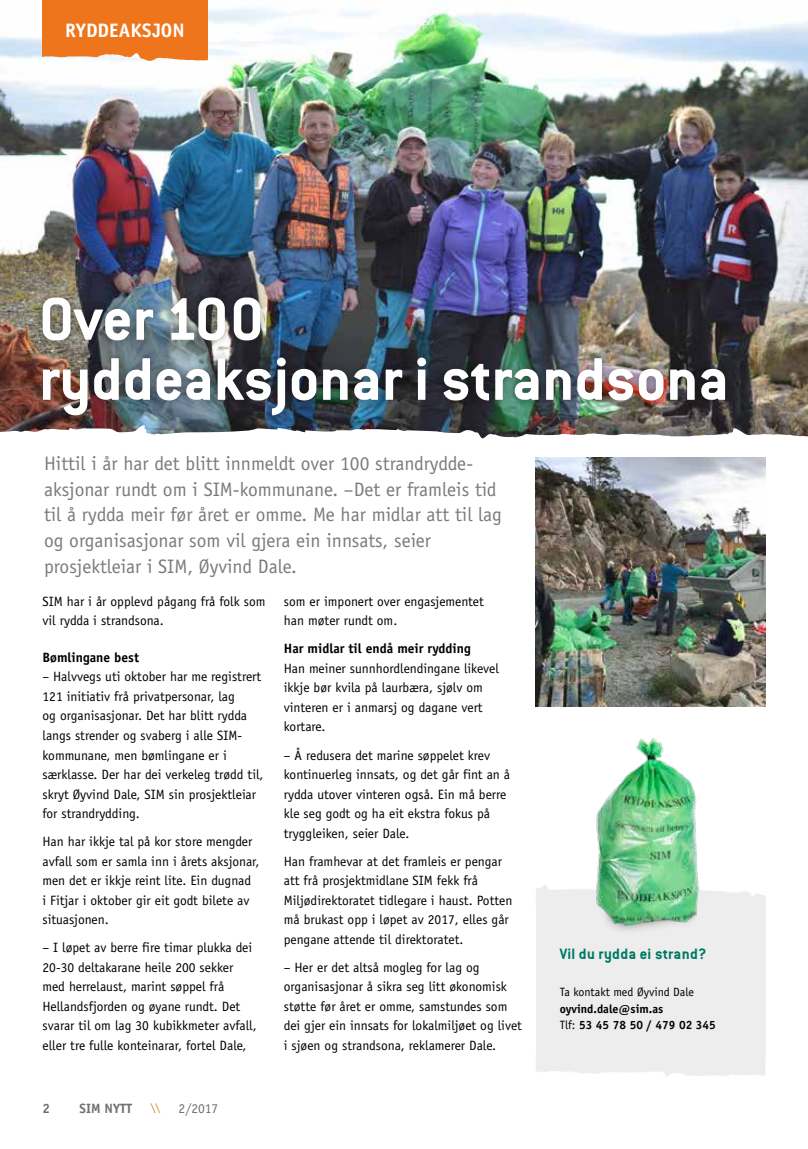
<style>
.page{position:relative;width:808px;height:1149px;background:#fff}
.page>*{position:absolute;margin:0;border:0;box-sizing:border-box;transform-origin:0 0}
.t1{font:700 66px/60px "Conduit ITC";color:#fff}
.t2{font:19.5px/25.5px "Officina Sans";color:#7c7b7b}
.t3{font:700 19.5px "Officina Sans";letter-spacing:-.005em;color:#fff}
.t4{font:700 16.5px "Conduit ITC";letter-spacing:.02em;color:#007964}
.t5{font:13.5px/19.5px "Officina Sans";color:#000}
.t6{font:700 13.5px "Officina Sans";color:#000}
.t7{font:700 13.5px "Officina Sans";color:#6f6f6f}
.t8{font:13.5px "Officina Sans";color:#6f6f6f}
.t9{font:700 12px/16.5px "Officina Sans";color:#000}
.t10{font:12px "Officina Sans";color:#000}
.t11{font:10.5px "Officina Sans";color:#d26f00}
.s1{font-weight:400}
</style>
<div class="page">
<img style="left:0;top:0;width:808px;height:423px">
<div style="left:33px;top:288px;width:701px;height:136px;background:#000;opacity:.4"></div>
<img style="left:43px;top:0;width:164px;height:66px">
<div style="left:536px;top:898px;width:229px;height:158px;background:#ededed"></div>
<img style="left:578px;top:738px;width:132px;height:193px">
<svg style="left:0;top:423px;width:808px;height:101px"></svg>
<img style="left:536px;top:458px;width:229px;height:248px">
<h2 class="t3" style="left:65px;top:18px;width:121px">RYDDEAKSJON</h2>
<h1 class="t1" style="left:39px;top:288px;width:691px">Over 100<br>ryddeaksjonar i strandsona</h1>
<p class="t2" style="left:44px;top:451px;width:459px">Hittil i år har det blitt innmeldt over 100 strandrydde&shy;aksjonar rundt om i SIM-kommunane. –Det er framleis tid til å rydda meir før året er omme. Me har midlar att til lag og organisasjonar som vil gjera ein innsats, seier prosjektleiar i SIM, Øyvind Dale.</p>
<p class="t5" style="left:284px;top:591px;width:202px">som er imponert over engasjementet han møter rundt om.</p>
<p class="t6" style="left:284px;top:640px;width:189px">Har midlar til endå meir rydding</p>
<p class="t5" style="left:284px;top:658px;width:217px">Han meiner sunnhordlendingane likevel ikkje bør kvila på laurbæra, sjølv om vinteren er i anmarsj og dagane vert kortare.</p>
<p class="t5" style="left:284px;top:745px;width:228px">– Å redusera det marine søppelet krev kontinuerleg innsats, og det går fint an å rydda utover vinteren også. Ein må berre kle seg godt og ha eit ekstra fokus på tryggleiken, seier Dale.</p>
<p class="t5" style="left:284px;top:851px;width:230px">Han framhevar at det framleis er pengar att frå prosjektmidlane SIM fekk frå Miljødirektoratet tidlegare i haust. Potten må brukast opp i løpet av 2017, elles går pengane attende til direktoratet.</p>
<p class="t5" style="left:284px;top:957px;width:240px">– Her er det altså mogleg for lag og organisasjonar å sikra seg litt økonomisk støtte før året er omme, samstundes som dei gjer ein innsats for lokalmiljøet og livet i sjøen og strandsona, reklamerer Dale.</p>
<p class="t5" style="left:43px;top:591px;width:224px">SIM har i år opplevd pågang frå folk som vil rydda i strandsona.</p>
<p class="t6" style="left:43px;top:648px;width:98px">Bømlingane best</p>
<p class="t5" style="left:43px;top:667px;width:223px">– Halvvegs uti oktober har me registrert 121 initiativ frå privatpersonar, lag<br>og organisasjonar. Det har blitt rydda langs strender og svaberg i alle SIM&shy;kommunane, men bømlingane er i særklasse. Der har dei verkeleg trødd til, skryt Øyvind Dale, SIM sin prosjektleiar for strandrydding.</p>
<p class="t5" style="left:43px;top:831px;width:219px">Han har ikkje tal på kor store mengder avfall som er samla inn i årets aksjonar, men det er ikkje reint lite. Ein dugnad<br>i Fitjar i oktober gir eit godt bilete av situasjonen.</p>
<p class="t5" style="left:43px;top:937px;width:216px">– I løpet av berre fire timar plukka dei 20-30 deltakarane heile 200 sekker med herrelaust, marint søppel frå Hellandsfjorden og øyane rundt. Det svarar til om lag 30 kubikkmeter avfall, eller tre fulle konteinarar, fortel Dale,</p>
<p class="t7" style="left:43px;top:1099px;width:9px">2</p>
<p class="t7" style="left:80px;top:1099px;width:54px">SIM NYTT</p>
<p class="t11" style="left:150px;top:1100px;width:11px">\\</p>
<p class="t8" style="left:179px;top:1099px;width:41px">2/2017</p>
<p class="t4" style="left:560px;top:943px;width:148px">Vil du rydda ei strand?</p>
<p class="t10" style="left:560px;top:984px;width:136px">Ta kontakt med Øyvind Dale</p>
<p class="t9" style="left:560px;top:999px;width:158px">oyvind.dale@sim.as<br><span class="s1">Tlf:</span> 53 45 78 50 / 479 02 345</p>
</div>
